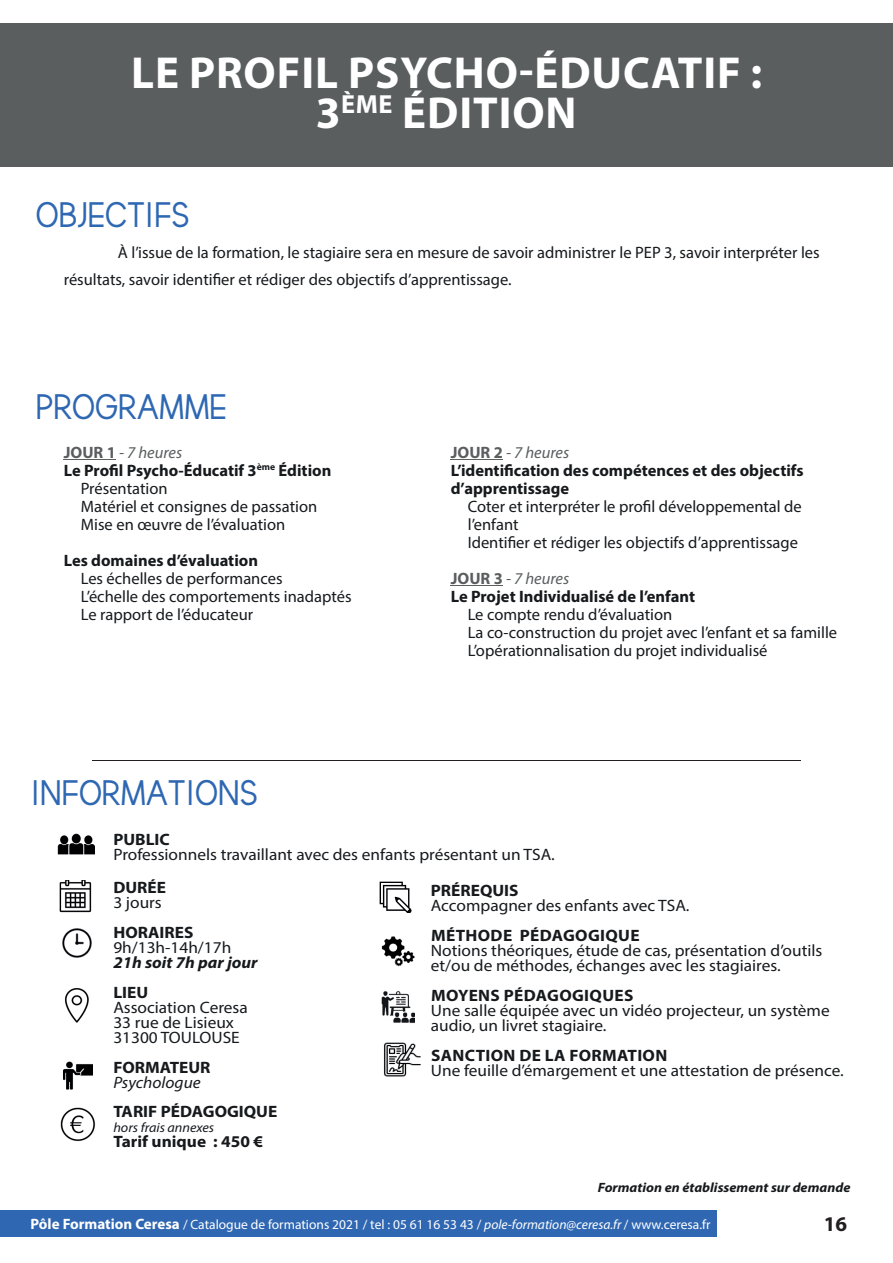
<style>
.page{position:relative;width:893px;height:1263px;background:#fff}
.page>*{position:absolute;margin:0;border:0;box-sizing:border-box;transform-origin:0 0}
.t1{font:700 45px/40.5px "Myriad Pro";letter-spacing:.02em;color:#fff;text-align:center}
.t2{font:36px "thebrooklynbold";color:#2e67b2}
.t3{font:700 21px "Myriad Pro";color:#231f20}
.t4{font:16.5px/18px "Myriad Pro";color:#161a1d}
.t5{font:16.5px/15px "Myriad Pro";color:#161a1d;scale:1.05 1}
.t6{font:700 16.5px/18px "Myriad Pro";color:#161a1d}
.t7{font:700 16.5px "Myriad Pro";color:#161a1d;scale:1.05 1}
.t8{font:700 16.5px "Myriad Pro";letter-spacing:.02em;color:#161a1d;scale:1.05 1}
.t9{font:italic 700 16.5px "Myriad Pro";color:#161a1d;scale:1.05 1}
.t10{font:italic 16.5px "Myriad Pro";color:#5a5e5f}
.t11{font:italic 16.5px "Myriad Pro";color:#161a1d;scale:1.05 1}
.t12{font:13.5px "Myriad Pro";color:#fff}
.t13{font:italic 700 13.5px "Myriad Pro";color:#161a1d;scale:1.05 1}
.t14{font:italic 13.5px "Myriad Pro";color:#161a1d;scale:1.05 1}
.s1{font-weight:700;font-style:normal}
.s2{color:#5a5e5f}
.s3{font-weight:400;font-style:italic;color:#5a5e5f}
.s4{font-weight:700;font-size:15px}
.s5{font-style:italic}
</style>
<div class="page">
<div style="left:0;top:23px;width:893px;height:143px;background:#5a5e5f"></div>
<hr style="left:64px;top:459px;width:52px;height:1px;background:#5a5e5f">
<hr style="left:451px;top:459px;width:52px;height:1px;background:#5a5e5f">
<hr style="left:451px;top:585px;width:52px;height:1px;background:#5a5e5f">
<hr style="left:92px;top:760px;width:709px;height:1px;background:#231f20">
<img style="left:59px;top:880px;width:33px;height:33px">
<img style="left:62px;top:928px;width:30px;height:30px">
<img style="left:64px;top:988px;width:25px;height:35px">
<img style="left:379px;top:881px;width:32px;height:32px">
<img style="left:58px;top:834px;width:36px;height:20px">
<img style="left:60px;top:1107px;width:36px;height:35px">
<img style="left:381px;top:991px;width:33px;height:32px">
<img style="left:381px;top:936px;width:33px;height:31px">
<img style="left:64px;top:1061px;width:28px;height:28px">
<div style="left:0;top:1210px;width:717px;height:27px;background:#2f67b2"></div>
<img style="left:384px;top:1042px;width:37px;height:35px">
<h1 class="t1" style="left:131px;top:51px;width:632px">LE PROFIL PSYCHO-ÉDUCATIF :<br>3<sup>ÈME</sup> ÉDITION</h1>
<h2 class="t2" style="left:36px;top:193px;width:155px">OBJECTIFS</h2>
<p class="t4" style="left:64px;top:239px;width:757px;line-height:27px;text-indent:54px">À l’issue de la formation, le stagiaire sera en mesure de savoir administrer le PEP 3, savoir interpréter les résultats, savoir identifier et rédiger des objectifs d’apprentissage.</p>
<h2 class="t2" style="left:36px;top:384px;width:192px">PROGRAMME</h2>
<p class="t10" style="left:64px;top:442px;width:120px"><span class="s1">JOUR 1</span> - 7 heures</p>
<p class="t6" style="left:64px;top:460px;width:269px">Le Profil Psycho-Éducatif 3<sup>ème</sup> Édition</p>
<p class="t4" style="left:81px;top:479px;width:88px">Présentation</p>
<p class="t4" style="left:81px;top:497px;width:238px">Matériel et consignes de passation</p>
<p class="t4" style="left:81px;top:515px;width:206px">Mise en œuvre de l’évaluation</p>
<p class="t6" style="left:64px;top:550px;width:196px">Les domaines d’évaluation</p>
<p class="t4" style="left:81px;top:569px;width:272px">Les échelles de performances<br>L’échelle des comportements inadaptés<br>Le rapport de l’éducateur</p>
<h2 class="t2" style="left:31px;top:771px;width:228px">INFORMATIONS</h2>
<p class="t6" style="left:451px;top:442px;width:354px"><span class="s2">JOUR 2</span> <span class="s3">- 7 heures<br></span>L’identification des compétences et des objectifs d’apprentissage</p>
<p class="t4" style="left:468px;top:497px;width:336px">Coter et interpréter le profil développemental de l’enfant<br>Identifier et rédiger les objectifs d’apprentissage</p>
<p class="t6" style="left:451px;top:568px;width:246px"><span class="s2">JOUR 3</span> <span class="s3">- 7 heures<br></span>Le Projet Individualisé de l’enfant</p>
<p class="t4" style="left:468px;top:605px;width:371px">Le compte rendu d’évaluation<br>La co-construction du projet avec l’enfant et sa famille<br>L’opérationnalisation du projet individualisé</p>
<p class="t7" style="left:113px;top:829px;width:55px">PUBLIC</p>
<p class="t5" style="left:113px;top:847px;width:422px">Professionnels travaillant avec des enfants présentant un TSA.</p>
<p class="t7" style="left:113px;top:876px;width:52px">DURÉE</p>
<p class="t5" style="left:113px;top:894px;width:48px">3 jours</p>
<p class="t7" style="left:113px;top:921px;width:78px">HORAIRES</p>
<p class="t5" style="left:113px;top:939px;width:114px">9h/13h-14h/17h</p>
<p class="t9" style="left:113px;top:951px;width:139px">21h soit 7h par jour</p>
<p class="t7" style="left:113px;top:981px;width:35px">LIEU</p>
<p class="t5" style="left:113px;top:999px;width:129px">Association Ceresa<br>33 rue de Lisieux<br>31300 TOULOUSE</p>
<p class="t7" style="left:113px;top:1056px;width:94px">FORMATEUR</p>
<p class="t11" style="left:113px;top:1072px;width:85px">Psychologue</p>
<p class="t7" style="left:113px;top:1101px;width:158px">TARIF PÉDAGOGIQUE</p>
<p class="t14" style="left:113px;top:1119px;width:98px">hors frais annexes</p>
<p class="t7" style="left:113px;top:1131px;width:144px">Tarif unique : 450 €</p>
<p class="t7" style="left:431px;top:879px;width:85px">PRÉREQUIS</p>
<p class="t5" style="left:431px;top:897px;width:248px">Accompagner des enfants avec TSA.</p>
<p class="t8" style="left:431px;top:924px;width:200px">MÉTHODE PÉDAGOGIQUE</p>
<p class="t5" style="left:431px;top:942px;width:374px">Notions théoriques, étude de cas, présentation d’outils et/ou de méthodes, échanges avec les stagiaires.</p>
<p class="t8" style="left:431px;top:984px;width:194px">MOYENS PÉDAGOGIQUES</p>
<p class="t5" style="left:431px;top:1002px;width:381px">Une salle équipée avec un vidéo projecteur, un système audio, un livret stagiaire.</p>
<p class="t8" style="left:431px;top:1044px;width:227px">SANCTION DE LA FORMATION</p>
<p class="t5" style="left:431px;top:1062px;width:395px">Une feuille d’émargement et une attestation de présence.</p>
<p class="t13" style="left:598px;top:1179px;width:242px">Formation en établissement sur demande</p>
<p class="t12" style="left:31px;top:1216px;width:681px"><span class="s4">Pôle Formation Ceresa</span> / Catalogue de formations 2021 / tel : 05 61 16 53 43 / <span class="s5">pole-formation@ceresa.fr</span> / www.ceresa.fr</p>
<p class="t3" style="left:824px;top:1210px;width:25px">16</p>
</div>
